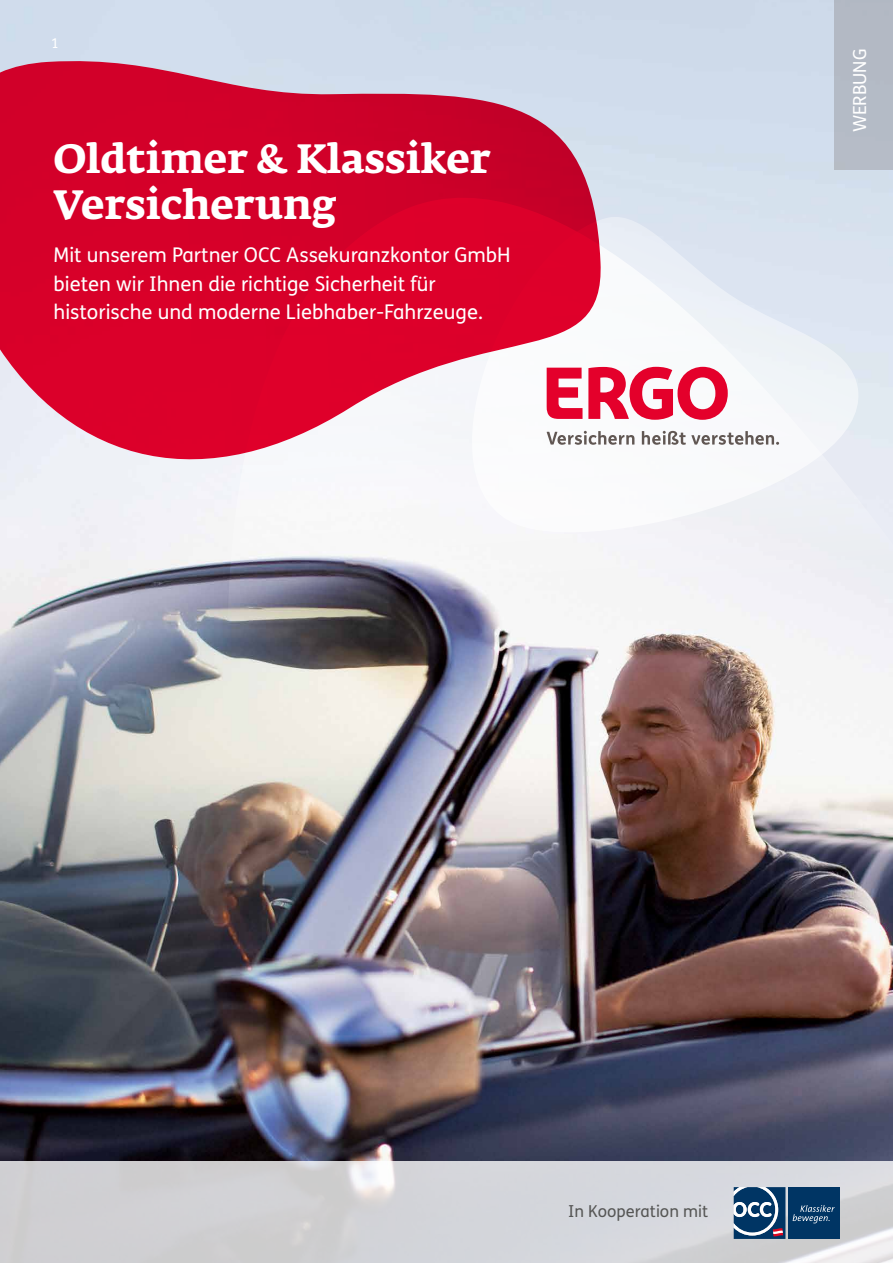
<style>
.page{position:relative;width:893px;height:1263px;background:#fff}
.page>*{position:absolute;margin:0;border:0;box-sizing:border-box;transform-origin:0 0}
.t1{font:700 40.5px/46.5px "Fedra Serif A Pro";color:#fff}
.t2{font:20.25px/28.7px "FS Me";color:#fff}
.t3{font:18px "FS Me";color:#fff}
.t4{font:16.5px "FS Me";color:#565655}
.t5{font:13.5px "FS Me";color:#fff}
</style>
<div class="page">
<img style="left:0;top:0;width:834px;height:1161px">
<img style="left:37px;top:63px;width:856px;height:1098px">
<svg style="left:0;top:55px;width:605px;height:415px;background:#da3a5b"></svg>
<svg style="left:588px;top:367px;width:140px;height:53px"></svg>
<svg style="left:547px;top:368px;width:35px;height:51px"></svg>
<svg style="left:547px;top:431px;width:87px;height:14px"></svg>
<svg style="left:642px;top:431px;width:137px;height:14px"></svg>
<div style="left:0;top:1161px;width:893px;height:102px;background:#d2d3d7"></div>
<div style="left:788px;top:1187px;width:52px;height:52px;background:#003564"></div>
<svg style="left:793px;top:1205px;width:42px;height:18px"></svg>
<svg style="left:734px;top:1187px;width:51px;height:52px;background:#406387"></svg>
<div style="left:834px;top:0;width:59px;height:170px;background:#b4bbc6"></div>
<p class="t5" style="left:51px;top:34px;width:9px">1</p>
<h1 class="t1" style="left:54px;top:135px;width:438px">Oldtimer &amp; Klassiker<br>Versicherung</h1>
<p class="t2" style="left:54px;top:240px;width:458px">Mit unserem Partner OCC Assekuranzkontor GmbH bieten wir Ihnen die richtige Sicherheit für historische und moderne Liebhaber-Fahrzeuge.</p>
<p class="t3" style="left:847px;top:132px;width:85px;rotate:-90deg">WERBUNG</p>
<p class="t4" style="left:568px;top:1200px;width:142px">In Kooperation mit</p>
</div>
